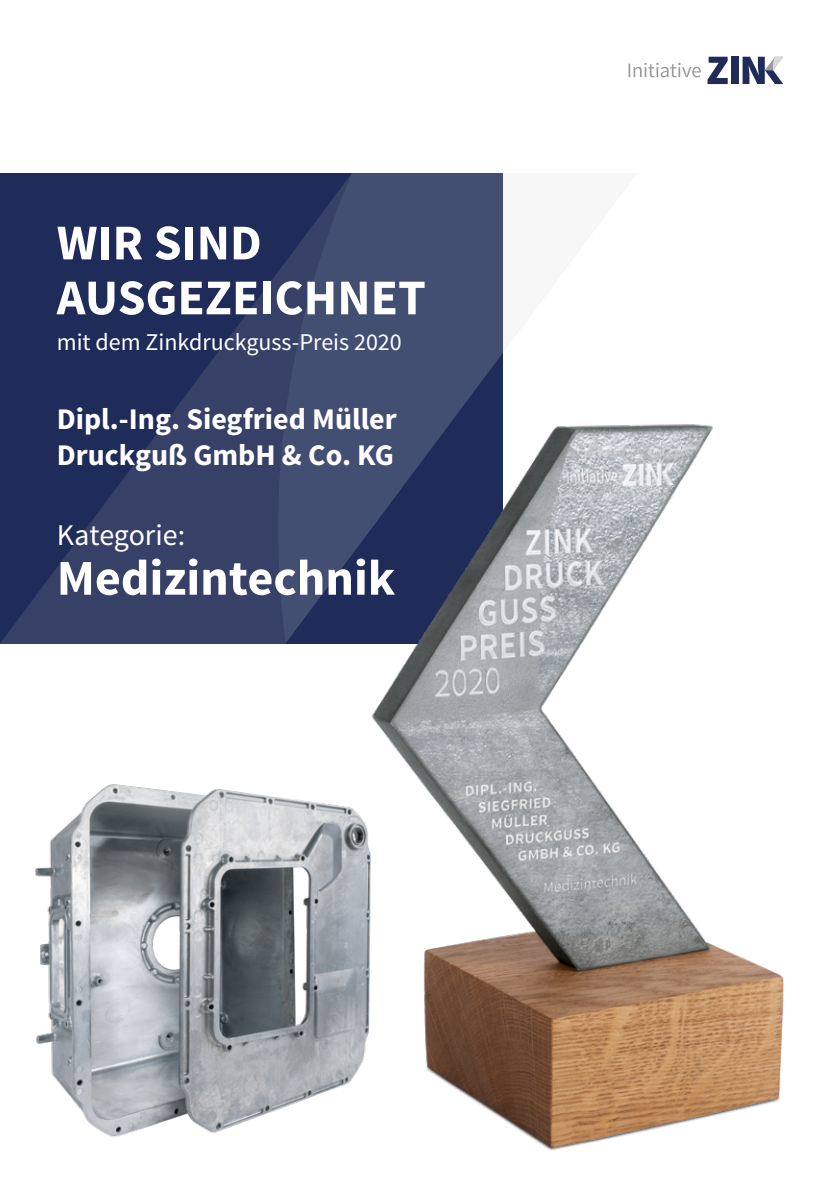
<style>
.page{position:relative;width:840px;height:1191px;background:#fff}
.page>*{position:absolute;margin:0;border:0;box-sizing:border-box;transform-origin:0 0}
.t1{font:700 50px "Source Sans Pro";color:#fff}
.t2{font:700 30px/36px "Source Sans Pro";color:#fff}
.t3{font:30px "Source Sans Pro";color:#fff}
.t4{font:24px "Source Sans Pro";color:#fff}
</style>
<div class="page">
<svg style="left:0;top:173px;width:278px;height:470px;background:#28345f"></svg>
<svg style="left:278px;top:173px;width:225px;height:470px;background:#3d486e"></svg>
<svg style="left:707px;top:57px;width:20px;height:27px"></svg>
<div style="left:731px;top:57px;width:7px;height:27px;background:#1f2c5a"></div>
<svg style="left:742px;top:57px;width:40px;height:27px"></svg>
<svg style="left:628px;top:63px;width:72px;height:14px"></svg>
<img style="left:35px;top:784px;width:325px;height:353px">
<img style="left:360px;top:417px;width:424px;height:734px">
<p class="t1" style="left:57px;top:211px;width:206px">WIR SIND</p>
<p class="t1" style="left:57px;top:265px;width:370px">AUSGEZEICHNET</p>
<p class="t4" style="left:57px;top:327px;width:346px">mit dem Zinkdruckguss-Preis 2020</p>
<p class="t2" style="left:57px;top:402px;width:341px">Dipl.-Ing. Siegfried Müller<br>Druckguß GmbH &amp; Co. KG</p>
<p class="t3" style="left:57px;top:516px;width:130px">Kategorie:</p>
<p class="t1" style="left:57px;top:546px;width:340px">Medizintechnik</p>
</div>
